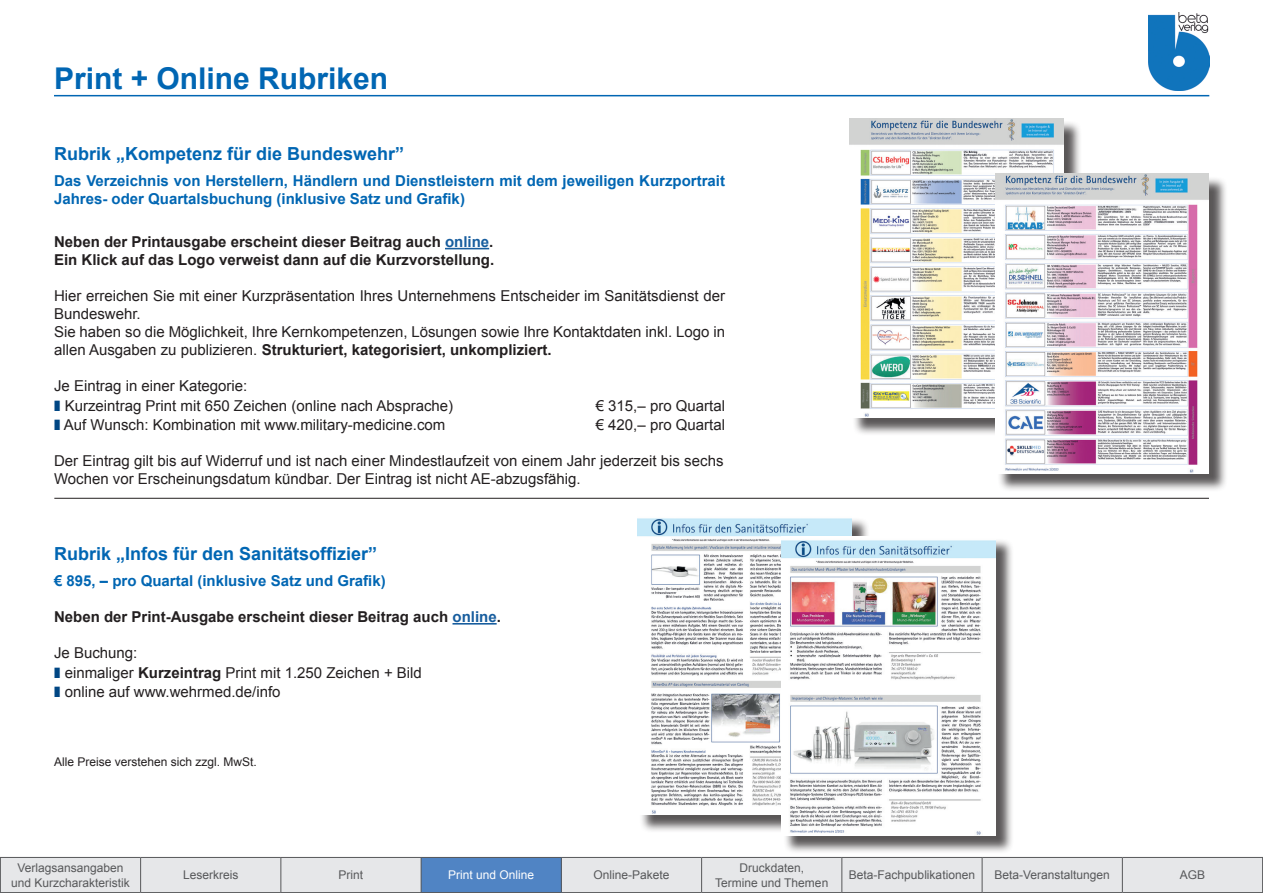
<style>
.page{position:relative;width:1263px;height:893px;background:#fff}
.page>*{position:absolute;margin:0;border:0;box-sizing:border-box;transform-origin:0 0}
.t1{font:700 30px "Arial";color:#0166b3}
.t2{font:700 18px "Arial";color:#0166b3}
.t3{font:15px/18px "Arial";color:#231f20}
.t4{font:700 15px/18px "Arial";color:#0166b3}
.t5{font:700 15px/18px "Arial";color:#231f20}
.t6{font:12px/14.4px "Arial";color:#57585a;text-align:center}
.t7{font:12px "Arial";color:#231f20}
.t8{font:12px "Arial";color:#fff}
.s1{color:#175d9e}
.s2{font-weight:700}
</style>
<div class="page">
<img style="left:1148px;top:12px;width:61px;height:78px">
<hr style="left:54px;top:95px;width:1155px;height:1px;background:#0166b3">
<div style="left:0;top:857px;width:1263px;height:36px;background:#e6e7e9"></div>
<div style="left:421px;top:857px;width:140px;height:35px;background:#5084c4"></div>
<hr style="left:0;top:857px;width:141px;height:1px;background:#57585a">
<hr style="left:0;top:858px;width:1px;height:34px;background:#57585a">
<hr style="left:141px;top:857px;width:140px;height:1px;background:#57585a">
<hr style="left:140px;top:858px;width:1px;height:34px;background:#57585a">
<hr style="left:281px;top:857px;width:140px;height:1px;background:#57585a">
<hr style="left:280px;top:858px;width:1px;height:34px;background:#57585a">
<hr style="left:421px;top:857px;width:140px;height:1px;background:#57585a">
<hr style="left:421px;top:858px;width:1px;height:34px;background:#57585a">
<hr style="left:561px;top:857px;width:141px;height:1px;background:#57585a">
<hr style="left:561px;top:858px;width:1px;height:34px;background:#57585a">
<hr style="left:702px;top:857px;width:140px;height:1px;background:#57585a">
<hr style="left:701px;top:858px;width:1px;height:34px;background:#57585a">
<hr style="left:842px;top:857px;width:140px;height:1px;background:#57585a">
<hr style="left:841px;top:858px;width:1px;height:34px;background:#57585a">
<hr style="left:982px;top:857px;width:140px;height:1px;background:#57585a">
<hr style="left:982px;top:858px;width:1px;height:34px;background:#57585a">
<hr style="left:1122px;top:857px;width:141px;height:1px;background:#57585a">
<hr style="left:1122px;top:858px;width:1px;height:34px;background:#57585a">
<hr style="left:1262px;top:858px;width:1px;height:34px;background:#57585a">
<hr style="left:0;top:892px;width:141px;height:1px;background:#57585a">
<hr style="left:141px;top:892px;width:140px;height:1px;background:#57585a">
<hr style="left:281px;top:892px;width:140px;height:1px;background:#57585a">
<hr style="left:421px;top:892px;width:140px;height:1px;background:#57585a">
<hr style="left:561px;top:892px;width:141px;height:1px;background:#57585a">
<hr style="left:702px;top:892px;width:140px;height:1px;background:#57585a">
<hr style="left:842px;top:892px;width:140px;height:1px;background:#57585a">
<hr style="left:982px;top:892px;width:140px;height:1px;background:#57585a">
<hr style="left:1122px;top:892px;width:141px;height:1px;background:#57585a">
<hr style="left:445px;top:248px;width:44px;height:1px;background:#175d9e">
<hr style="left:452px;top:623px;width:45px;height:2px;background:#175d9e">
<hr style="left:54px;top:498px;width:1155px;height:1px;background:#231f20">
<div style="left:852px;top:121px;width:230px;height:315px;background:#231f20;opacity:.75"></div>
<img style="left:850px;top:118px;width:213px;height:300px">
<div style="left:997px;top:176px;width:230px;height:316px;background:#231f20;opacity:.75"></div>
<img style="left:995px;top:174px;width:214px;height:299px">
<div style="left:639px;top:517px;width:231px;height:316px;background:#231f20;opacity:.75"></div>
<img style="left:637px;top:517px;width:214px;height:297px">
<div style="left:783px;top:538px;width:231px;height:316px;background:#231f20;opacity:.75"></div>
<img style="left:781px;top:536px;width:214px;height:300px">
<h1 class="t1" style="left:54px;top:58px;width:336px">Print + Online Rubriken</h1>
<p class="t2" style="left:54px;top:142px;width:352px">Rubrik „Kompetenz für die Bundeswehr”</p>
<p class="t4" style="left:54px;top:173px;width:672px">Das Verzeichnis von Herstellern, Händlern und Dienstleistern mit dem jeweiligen Kurzportrait<br>Jahres- oder Quartalsbuchung (inklusive Satz und Grafik)</p>
<p class="t5" style="left:54px;top:233px;width:442px">Neben der Printausgabe erscheint dieser Beitrag auch <span class="s1">online</span>.<br>Ein Klick auf das Logo verweist dann auf die Kurzvorstellung.</p>
<p class="t3" style="left:54px;top:287px;width:672px">Hier erreichen Sie mit einer Kurzpräsentation Ihres Unternehmens Entscheider im Sanitätsdienst der Bundeswehr.<br>Sie haben so die Möglichkeit, Ihre Kernkompetenzen, Lösungen sowie Ihre Kontaktdaten inkl. Logo in allen Ausgaben zu publizieren. <span class="s2">Strukturiert, kategorisiert, unkompliziert.</span></p>
<p class="t3" style="left:65px;top:376px;width:390px;line-height:19.5px;text-indent:-11px">Je Eintrag in einer Kategorie:<br>Kurzeintrag Print mit 650 Zeichen (online nach Absprache)</p>
<p class="t3" style="left:596px;top:396px;width:131px">€ 315,– pro Quartal</p>
<p class="t3" style="left:64px;top:416px;width:383px">Auf Wunsch: Kombination mit www.military-medicine.com</p>
<p class="t3" style="left:596px;top:416px;width:131px">€ 420,– pro Quartal</p>
<p class="t3" style="left:54px;top:452px;width:671px">Der Eintrag gilt bis auf Widerruf und ist nach einer Mindestlaufzeit von einem Jahr jederzeit bis sechs<br>Wochen vor Erscheinungsdatum kündbar. Der Eintrag ist nicht AE-abzugsfähig.</p>
<p class="t2" style="left:54px;top:541px;width:325px">Rubrik „Infos für den Sanitätsoffizier”</p>
<p class="t4" style="left:54px;top:572px;width:333px">€ 895, – pro Quartal (inklusive Satz und Grafik)</p>
<p class="t5" style="left:54px;top:608px;width:448px">Neben der Print-Ausgabe erscheint dieser Beitrag auch <span class="s1">online</span>.</p>
<p class="t3" style="left:65px;top:643px;width:359px;line-height:19.5px;text-indent:-11px">Je Buchung:<br>einmaliger <span class="s2">Kurzeintrag</span> Print mit 1.250 Zeichen + Bild online auf www.wehrmed.de/info</p>
<p class="t7" style="left:54px;top:753px;width:204px">Alle Preise verstehen sich zzgl. MwSt.</p>
<p class="t6" style="left:11px;top:861px;width:120px">Verlagsansangaben und Kurzcharakteristik</p>
<p class="t6" style="left:183px;top:868px;width:57px">Leserkreis</p>
<p class="t6" style="left:339px;top:868px;width:26px">Print</p>
<p class="t8" style="left:448px;top:867px;width:88px">Print und Online</p>
<p class="t6" style="left:593px;top:868px;width:78px">Online-Pakete</p>
<p class="t6" style="left:715px;top:861px;width:115px">Druckdaten,<br>Termine und Themen</p>
<p class="t6" style="left:849px;top:868px;width:128px">Beta-Fachpublikationen</p>
<p class="t6" style="left:994px;top:868px;width:117px">Beta-Veranstaltungen</p>
<p class="t6" style="left:1180px;top:868px;width:27px">AGB</p>
</div>
